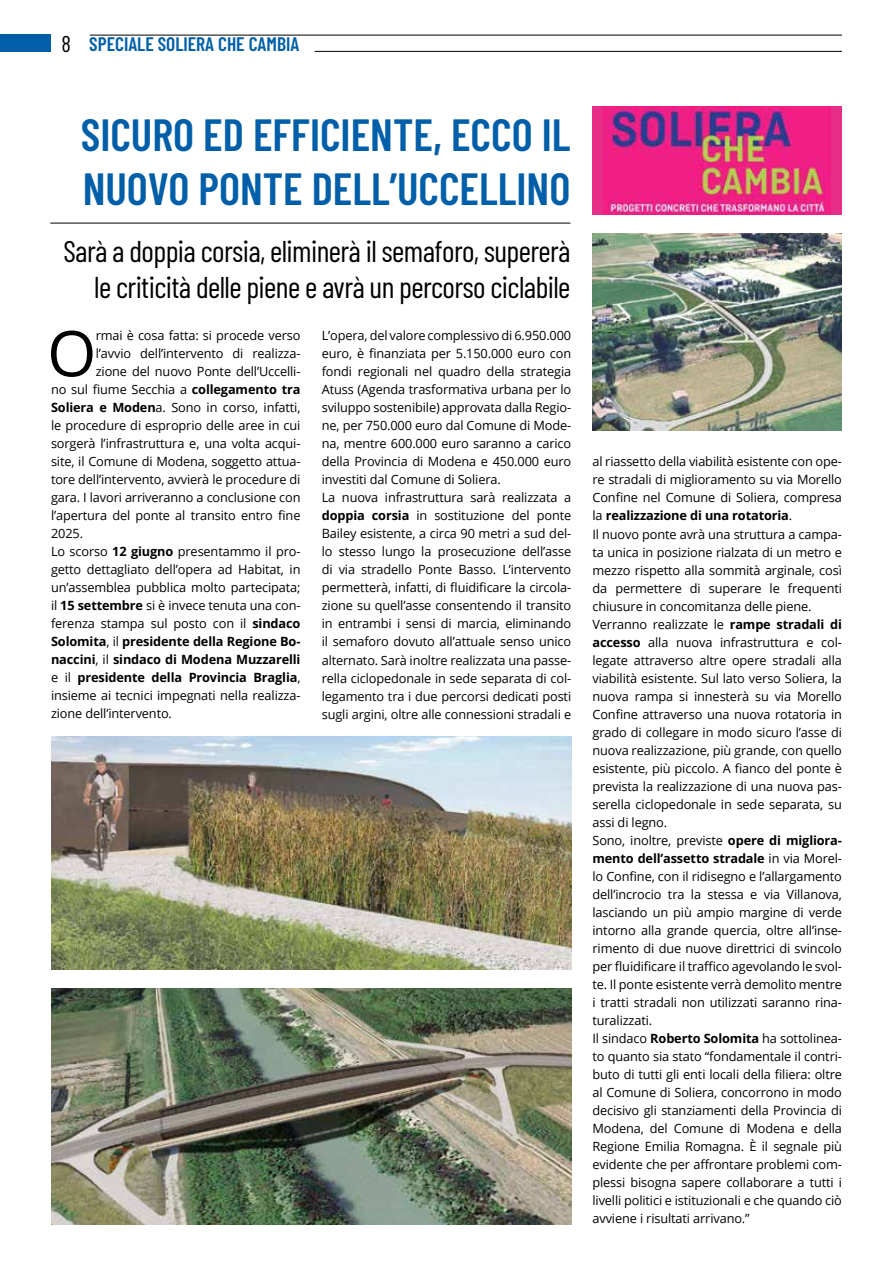
<style>
.page{position:relative;width:893px;height:1263px;background:#fff}
.page>*{position:absolute;margin:0;border:0;box-sizing:border-box;transform-origin:0 0}
.t1{font:63.15px "Open Sans";color:#000}
.t2{font:600 45px/54px "Barlow Condensed";color:#005fa8}
.t3{font:30px/36px "Barlow Condensed";letter-spacing:-.02em;color:#000;text-align:right}
.t4{font:600 19.5px "Barlow Condensed";color:#005fa8}
.t5{font:12.75px/18px "Open Sans";letter-spacing:-.01em;color:#000}
.t6{font:700 12.75px "Open Sans";letter-spacing:-.01em;color:#000}
.s1{font-weight:400;font-size:22.5px;color:#000}
.s2{font-weight:700}
.s3{font-weight:400}
</style>
<div class="page">
<hr style="left:90px;top:35px;width:752px;height:1px;background:#000">
<hr style="left:315px;top:51px;width:527px;height:1px;background:#000">
<div style="left:0;top:35px;width:51px;height:17px;background:#005fa8"></div>
<div style="left:592px;top:106px;width:250px;height:108px;background:#e82d89"></div>
<hr style="left:50px;top:223px;width:520px;height:1px;background:#000">
<img style="left:51px;top:988px;width:520px;height:236px">
<img style="left:592px;top:233px;width:250px;height:197px">
<img style="left:51px;top:736px;width:520px;height:233px">
<img style="left:604px;top:106px;width:226px;height:108px">
<h3 class="t4" style="left:62px;top:31px;width:239px"><span class="s1">8</span> SPECIALE SOLIERA CHE CAMBIA</h3>
<h2 class="t2" style="left:81px;top:105px;width:491px">SICURO ED EFFICIENTE, ECCO IL<br>NUOVO PONTE DELL’UCCELLINO</h2>
<h3 class="t3" style="left:63px;top:231px;width:509px">Sarà a doppia corsia, eliminerà il semaforo, supererà le criticità delle piene e avrà un percorso ciclabile</h3>
<h1 class="t1" style="left:47px;top:310px;width:51px">O</h1>
<p class="t5" style="left:96px;top:326px;width:206px">rmai è cosa fatta: si procede verso</p>
<p class="t5" style="left:96px;top:344px;width:206px">l’avvio dell’intervento di realizza-</p>
<p class="t5" style="left:96px;top:362px;width:206px">zione del nuovo Ponte dell’Uccelli-</p>
<p class="t5" style="left:51px;top:380px;width:251px">no sul fiume Secchia a <span class="s2">collegamento tra</span></p>
<p class="t5" style="left:51px;top:398px;width:251px"><span class="s2">Soliera e Moden</span>a. Sono in corso, infatti,</p>
<p class="t5" style="left:51px;top:416px;width:251px">le procedure di esproprio delle aree in cui</p>
<p class="t5" style="left:51px;top:434px;width:251px">sorgerà l’infrastruttura e, una volta acqui-</p>
<p class="t5" style="left:51px;top:452px;width:251px">site, il Comune di Modena, soggetto attua-</p>
<p class="t5" style="left:51px;top:470px;width:251px">tore dell’intervento, avvierà le procedure di</p>
<p class="t5" style="left:51px;top:488px;width:251px">gara. I lavori arriveranno a conclusione con</p>
<p class="t5" style="left:51px;top:506px;width:251px">l’apertura del ponte al transito entro fine</p>
<p class="t5" style="left:51px;top:524px;width:34px">2025.</p>
<p class="t5" style="left:51px;top:542px;width:251px">Lo scorso <span class="s2">12 giugno</span> presentammo il pro-</p>
<p class="t5" style="left:51px;top:560px;width:251px">getto dettagliato dell’opera ad Habitat, in</p>
<p class="t5" style="left:51px;top:578px;width:251px">un’assemblea pubblica molto partecipata;</p>
<p class="t5" style="left:51px;top:596px;width:251px">il <span class="s2">15 settembre</span> si è invece tenuta una con-</p>
<p class="t5" style="left:51px;top:614px;width:251px">ferenza stampa sul posto con il <span class="s2">sindaco</span></p>
<p class="t6" style="left:51px;top:633px;width:251px">Solomita<span class="s3">, il</span> presidente della Regione Bo-</p>
<p class="t6" style="left:51px;top:651px;width:251px">naccini<span class="s3">, il</span> sindaco di Modena Muzzarelli</p>
<p class="t6" style="left:51px;top:669px;width:251px"><span class="s3">e il</span> presidente della Provincia Braglia<span class="s3">,</span></p>
<p class="t5" style="left:51px;top:686px;width:251px">insieme ai tecnici impegnati nella realizza-</p>
<p class="t5" style="left:51px;top:704px;width:122px">zione dell’intervento.</p>
<p class="t5" style="left:322px;top:326px;width:251px">L’opera, del valore complessivo di 6.950.000 euro, è finanziata per 5.150.000 euro con fondi regionali nel quadro della strategia Atuss (Agenda trasformativa urbana per lo sviluppo sostenibile) approvata dalla Regio&shy;ne, per 750.000 euro dal Comune di Mode&shy;na, mentre 600.000 euro saranno a carico della Provincia di Modena e 450.000 euro investiti dal Comune di Soliera.<br>La nuova infrastruttura sarà realizzata a <span class="s2">doppia corsia</span> in sostituzione del ponte Bailey esistente, a circa 90 metri a sud del&shy;lo stesso lungo la prosecuzione dell’asse di via stradello Ponte Basso. L’intervento permetterà, infatti, di fluidificare la circola&shy;zione su quell’asse consentendo il transito in entrambi i sensi di marcia, eliminando il semaforo dovuto all’attuale senso unico alternato. Sarà inoltre realizzata una passe&shy;rella ciclopedonale in sede separata di col&shy;legamento tra i due percorsi dedicati posti sugli argini, oltre alle connessioni stradali e</p>
<p class="t5" style="left:592px;top:452px;width:251px">al riassetto della viabilità esistente con ope&shy;re stradali di miglioramento su via Morello Confine nel Comune di Soliera, compresa la <span class="s2">realizzazione di una rotatoria</span>.<br>Il nuovo ponte avrà una struttura a campa&shy;ta unica in posizione rialzata di un metro e mezzo rispetto alla sommità arginale, così da permettere di superare le frequenti chiusure in concomitanza delle piene.<br>Verranno realizzate le <span class="s2">rampe stradali di accesso</span> alla nuova infrastruttura e col&shy;legate attraverso altre opere stradali alla viabilità esistente. Sul lato verso Soliera, la nuova rampa si innesterà su via Morello Confine attraverso una nuova rotatoria in grado di collegare in modo sicuro l’asse di nuova realizzazione, più grande, con quello esistente, più piccolo. A fianco del ponte è prevista la realizzazione di una nuova pas&shy;serella ciclopedonale in sede separata, su assi di legno.<br>Sono, inoltre, previste <span class="s2">opere di migliora&shy;mento dell’assetto stradale</span> in via Morel&shy;lo Confine, con il ridisegno e l’allargamento dell’incrocio tra la stessa e via Villanova, lasciando un più ampio margine di verde intorno alla grande quercia, oltre all’inse&shy;rimento di due nuove direttrici di svincolo per fluidificare il traffico agevolando le svol&shy;te. Il ponte esistente verrà demolito mentre i tratti stradali non utilizzati saranno rina&shy;turalizzati.<br>Il sindaco <span class="s2">Roberto Solomita</span> ha sottolinea&shy;to quanto sia stato “fondamentale il contri&shy;buto di tutti gli enti locali della filiera: oltre al Comune di Soliera, concorrono in modo decisivo gli stanziamenti della Provincia di Modena, del Comune di Modena e della Regione Emilia Romagna. È il segnale più evidente che per affrontare problemi com&shy;plessi bisogna sapere collaborare a tutti i livelli politici e istituzionali e che quando ciò avviene i risultati arrivano.”</p>
</div>
